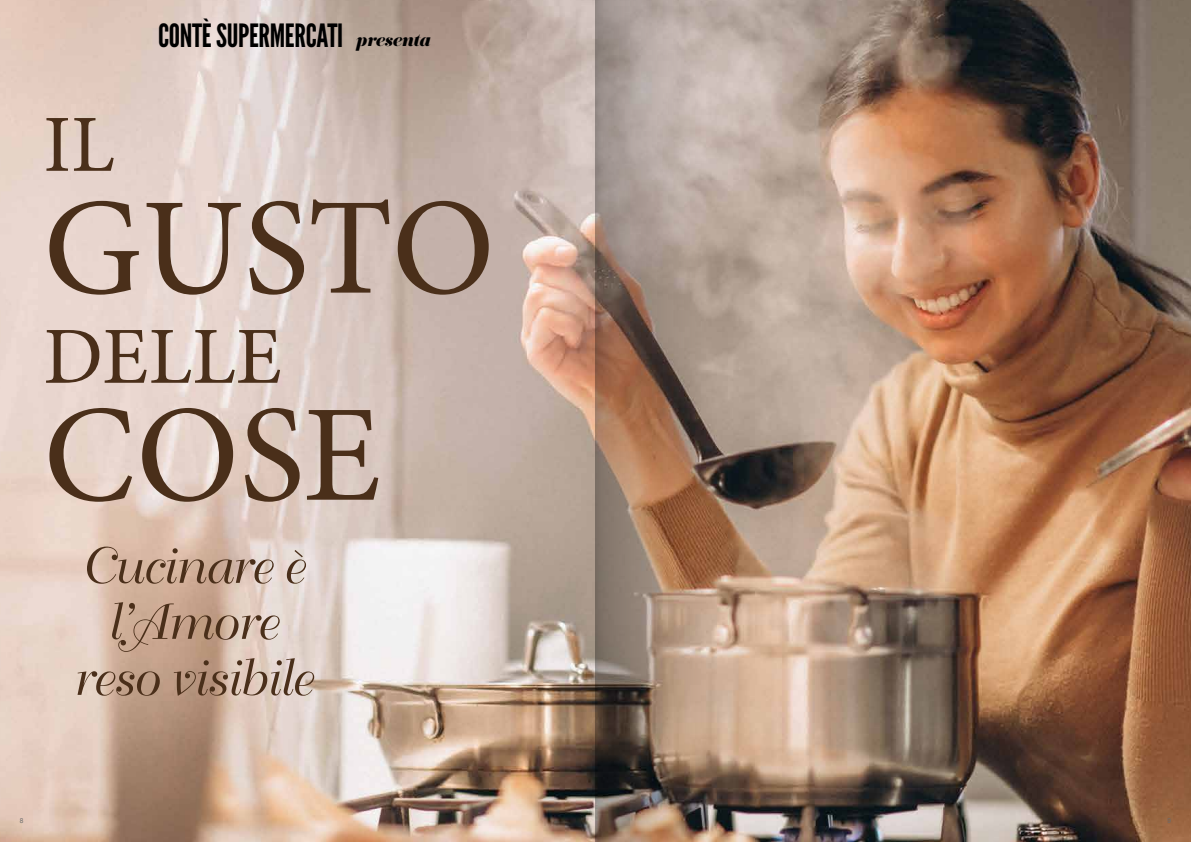
<style>
.page{position:relative;width:1191px;height:842px;background:#fff}
.page>*{position:absolute;margin:0;border:0;box-sizing:border-box;transform-origin:0 0}
.t1{font:137.9px/207.1px "Minion Pro";color:#4a2f1a}
.t2{font:81.1px "Minion Pro";color:#4a2f1a}
.t3{font:50px/56px "Bellevue";letter-spacing:-.01em;color:#4a2f1a;text-align:center}
.t4{font:32px "League Gothic";letter-spacing:-.01em;color:#000}
.t5{font:7px "Helvetica Neue";color:#706f6f;scale:.93 1}
.s1{font-family:"Eloquent JF Pro";font-style:italic;font-size:16px}
</style>
<div class="page">
<img style="left:0;top:0;width:1191px;height:842px">
<svg style="left:595px;top:0;width:108px;height:842px;background:#988071"></svg>
<h2 class="t2" style="left:43px;top:91px;width:73px">IL</h2>
<p class="t4" style="left:158px;top:16px;width:273px">CONTÈ SUPERMERCATI <span class="s1">presenta</span></p>
<h1 class="t1" style="left:43px;top:146px;width:453px">GUSTO<br>COSE</h1>
<h2 class="t2" style="left:43px;top:303px;width:240px">DELLE</h2>
<p class="t3" style="left:70px;top:540px;width:240px">Cucinare è l’Amore reso visibile</p>
<p class="t5" style="left:20px;top:815px;width:5px">8</p>
<p class="t5" style="left:1167px;top:815px;width:5px">9</p>
</div>
